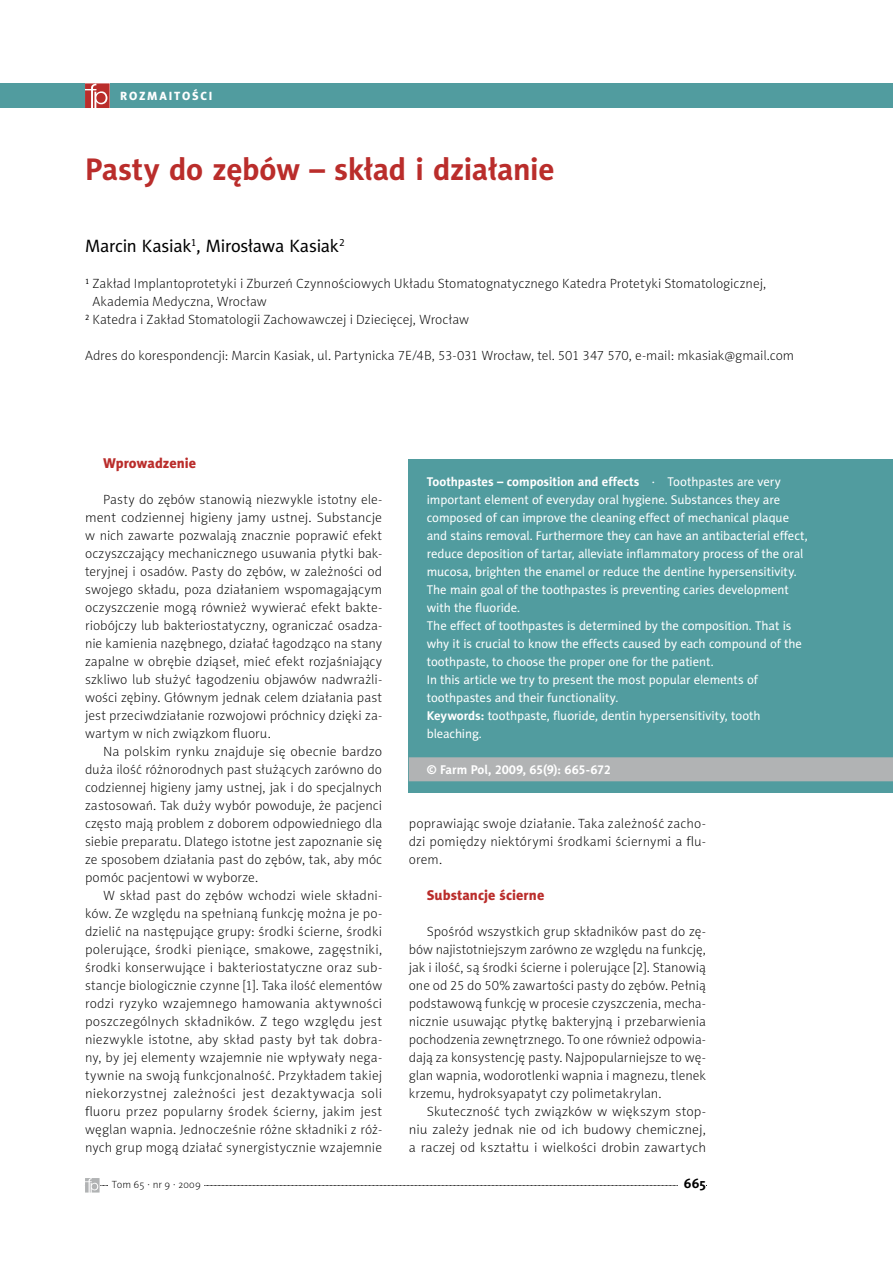
<style>
.page{position:relative;width:893px;height:1263px;background:#fff}
.page>*{position:absolute;margin:0;border:0;box-sizing:border-box;transform-origin:0 0}
.t1{font:700 31.5px "Naomi Sans EFN";letter-spacing:-.01em;color:#ba2d2b}
.t2{font:18px "Naomi Sans EFN";letter-spacing:-.015em;color:#000}
.t3{font:14.25px "Naomi Sans EFN Heavy";color:#ba2d2b}
.t4{font:13.5px/18px "Naomi Sans EFN Thin";letter-spacing:.005em;color:#000;text-align:justify}
.t5{font:700 13.5px "Naomi Sans EFN";color:#000}
.t6{font:12.75px/18px "Naomi Sans EFN";letter-spacing:-.005em;color:#fff}
.t7{font:700 12.75px "Naomi Sans EFN";letter-spacing:-.005em;color:#fff}
.t8{font:12px "Naomi Sans EFN Heavy";color:#fff}
.t9{font:10.5px "Naomi Sans EFN Thin";letter-spacing:.01em;color:#000}
.s1{font-weight:700}
</style>
<div class="page">
<div style="left:0;top:83px;width:893px;height:25px;background:#519c9f"></div>
<svg style="left:85px;top:83px;width:25px;height:25px"></svg>
<svg style="left:85px;top:1178px;width:622px;height:14px"></svg>
<div style="left:409px;top:459px;width:484px;height:333px;background:#519c9f"></div>
<div style="left:409px;top:757px;width:484px;height:24px;background:#b1b3b4"></div>
<p class="t8" style="left:120px;top:89px;width:94px">rozmaitości</p>
<h1 class="t1" style="left:85px;top:151px;width:471px">Pasty do zębów – skład i działanie</h1>
<h2 class="t2" style="left:85px;top:236px;width:261px">Marcin Kasiak<sup>1</sup>, Mirosława Kasiak<sup>2</sup></h2>
<p class="t4" style="left:85px;top:275px;width:683px"><sup>1</sup> Zakład Implantoprotetyki i Zburzeń Czynnościowych Układu Stomatognatycznego Katedra Protetyki Stomatologicznej,</p>
<p class="t4" style="left:92px;top:293px;width:176px">Akademia Medyczna, Wrocław</p>
<p class="t4" style="left:85px;top:311px;width:386px"><sup>2</sup> Katedra i Zakład Stomatologii Zachowawczej i Dziecięcej, Wrocław</p>
<p class="t4" style="left:85px;top:347px;width:710px">Adres do korespondencji: Marcin Kasiak, ul. Partynicka 7E/4B, 53-031 Wrocław, tel. 501 347 570, e-mail: mkasiak@gmail.com</p>
<p class="t3" style="left:103px;top:455px;width:95px">Wprowadzenie</p>
<p class="t4" style="left:85px;top:491px;width:299px;text-indent:18px">Pasty do zębów stanowią niezwykle istotny ele&shy;ment codziennej higieny jamy ustnej. Substancje w nich zawarte pozwalają znacznie poprawić efekt oczyszczający mechanicznego usuwania płytki bak&shy;teryjnej i osadów. Pasty do zębów, w zależności od swojego składu, poza działaniem wspomagającym oczyszczenie mogą również wywierać efekt bakte&shy;riobójczy lub bakteriostatyczny, ograniczać osadza&shy;nie kamienia nazębnego, działać łagodząco na stany zapalne w obrębie dziąseł, mieć efekt rozjaśniający szkliwo lub służyć łagodzeniu objawów nadwrażli&shy;wości zębiny. Głównym jednak celem działania past jest przeciwdziałanie rozwojowi próchnicy dzięki za&shy;wartym w nich związkom fluoru.</p>
<p class="t4" style="left:85px;top:743px;width:299px;text-indent:18px">Na polskim rynku znajduje się obecnie bardzo duża ilość różnorodnych past służących zarówno do codziennej higieny jamy ustnej, jak i do specjalnych zastosowań. Tak duży wybór powoduje, że pacjenci często mają problem z doborem odpowiedniego dla siebie preparatu. Dlatego istotne jest zapoznanie się ze sposobem działania past do zębów, tak, aby móc pomóc pacjentowi w wyborze.</p>
<p class="t4" style="left:85px;top:887px;width:299px;text-indent:18px">W skład past do zębów wchodzi wiele składni&shy;ków. Ze względu na spełnianą funkcję można je po&shy;dzielić na następujące grupy: środki ścierne, środki polerujące, środki pieniące, smakowe, zagęstniki, środki konserwujące i bakteriostatyczne oraz sub&shy;stancje biologicznie czynne [1]. Taka ilość elementów rodzi ryzyko wzajemnego hamowania aktywności poszczególnych składników. Z tego względu jest niezwykle istotne, aby skład pasty był tak dobra&shy;ny, by jej elementy wzajemnie nie wpływały nega&shy;tywnie na swoją funkcjonalność. Przykładem takiej niekorzystnej zależności jest dezaktywacja soli fluoru przez popularny środek ścierny, jakim jest węglan wapnia. Jednocześnie różne składniki z róż&shy;nych grup mogą działać synergistycznie wzajemnie</p>
<p class="t6" style="left:427px;top:473px;width:382px"><span class="s1">Toothpastes – composition and effects</span> · Toothpastes are very important element of everyday oral hygiene. Substances they are composed of can improve the cleaning effect of mechanical plaque and stains removal. Furthermore they can have an antibacterial effect, reduce deposition of tartar, alleviate inflammatory process of the oral mucosa, brighten the enamel or reduce the dentine hypersensitivity.<br>The main goal of the toothpastes is preventing caries development with the fluoride.<br>The effect of toothpastes is determined by the composition. That is why it is crucial to know the effects caused by each compound of the toothpaste, to choose the proper one for the patient.<br>In this article we try to present the most popular elements of toothpastes and their functionality.<br><span class="s1">Keywords:</span> toothpaste, fluoride, dentin hypersensitivity, tooth bleaching.</p>
<p class="t7" style="left:427px;top:762px;width:186px">© Farm Pol, 2009, 65(9): 665-672</p>
<p class="t4" style="left:409px;top:815px;width:299px">poprawiając swoje działanie. Taka zależność zacho&shy;dzi pomiędzy niektórymi środkami ściernymi a flu&shy;orem.</p>
<p class="t3" style="left:427px;top:887px;width:119px">Substancje ścierne</p>
<p class="t4" style="left:409px;top:923px;width:299px;text-indent:18px">Spośród wszystkich grup składników past do zę&shy;bów najistotniejszym zarówno ze względu na funkcję, jak i ilość, są środki ścierne i polerujące [2]. Stanowią one od 25 do 50% zawartości pasty do zębów. Pełnią podstawową funkcję w procesie czyszczenia, mecha&shy;nicznie usuwając płytkę bakteryjną i przebarwienia pochodzenia zewnętrznego. To one również odpowia&shy;dają za konsystencję pasty. Najpopularniejsze to wę&shy;glan wapnia, wodorotlenki wapnia i magnezu, tlenek krzemu, hydroksyapatyt czy polimetakrylan.</p>
<p class="t4" style="left:409px;top:1103px;width:299px;text-indent:18px">Skuteczność tych związków w większym stop&shy;niu zależy jednak nie od ich budowy chemicznej, a raczej od kształtu i wielkości drobin zawartych</p>
<p class="t9" style="left:112px;top:1179px;width:90px">Tom 65 · nr 9 · 2009</p>
<p class="t5" style="left:684px;top:1176px;width:23px">665</p>
</div>
